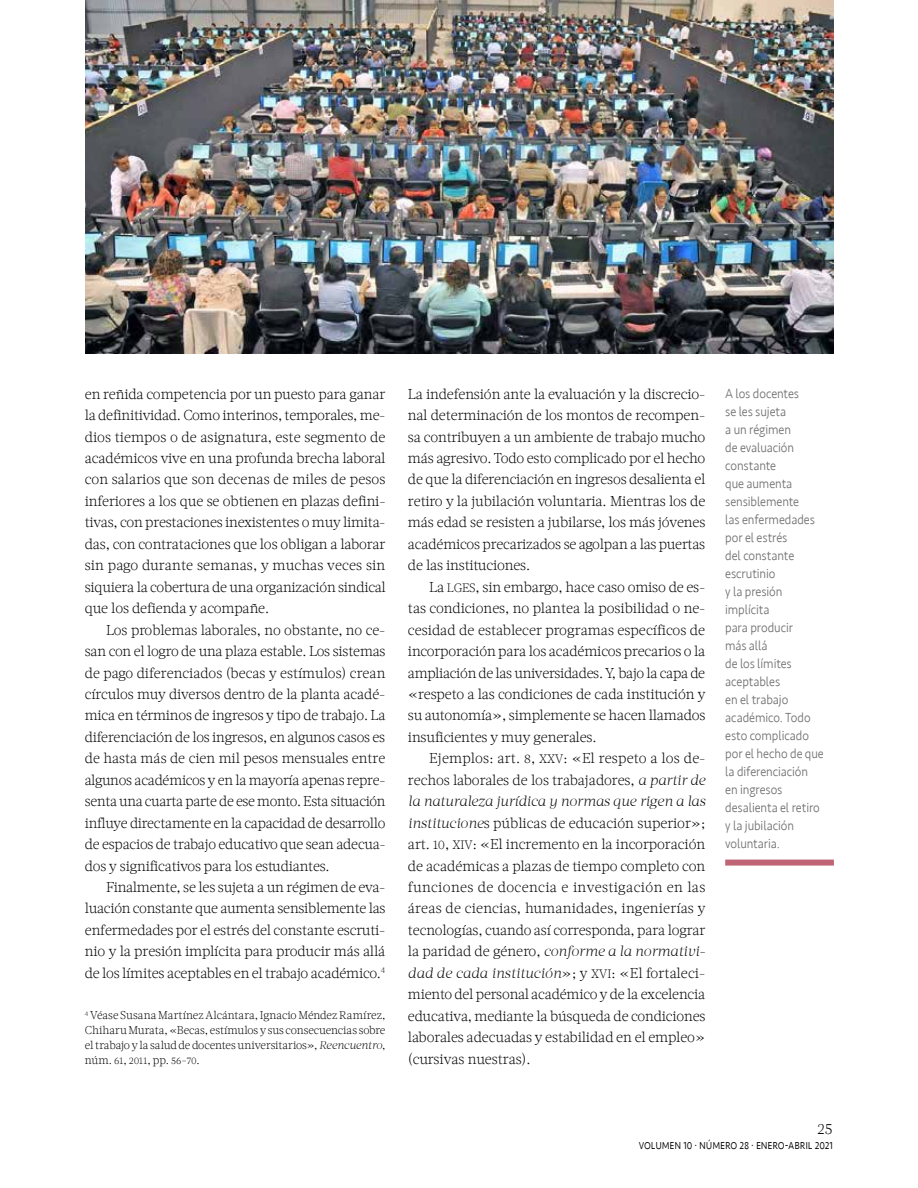
<style>
.page{position:relative;width:918px;height:1188px;background:#fff}
.page>*{position:absolute;margin:0;border:0;box-sizing:border-box;transform-origin:0 0}
.t1{font:300 15px "Acta W01";color:#000}
.t2{font:300 14.25px/21.5px "Acta W01";letter-spacing:-.015em;color:#000;text-align:justify}
.t3{font:300 13.5px/18px "Seravek";letter-spacing:-.005em;color:#706f6f;scale:.91 1}
.t4{font:300 13.5px "Seravek";letter-spacing:-.015em;color:#000;scale:.8 1}
.t5{font:300 11.25px/15px "Acta W01";letter-spacing:-.01em;color:#000;text-align:justify}
.s1{font-style:italic}
.s2{font-size:9.6px}
.s3{font-family:"Acta W01 Light SC850";font-weight:400;font-size:12.15px}
.s4{font-size:12.45px}
.s5{font-family:"Acta W01 Light SC850";font-weight:400}
</style>
<div class="page">
<div style="left:725px;top:860px;width:109px;height:6px;background:#bf6575"></div>
<img style="left:85px;top:0;width:749px;height:353px">
<p class="t2" style="left:85px;top:383px;width:302px">en reñida competencia por un puesto para ganar la definitividad. Como interinos, temporales, me&shy;dios tiempos o de asignatura, este segmento de académicos vive en una profunda brecha laboral con salarios que son decenas de miles de pesos inferiores a los que se obtienen en plazas defini&shy;tivas, con prestaciones inexistentes o muy limita&shy;das, con contrataciones que los obligan a laborar sin pago durante semanas, y muchas veces sin siquiera la cobertura de una organización sindical que los defienda y acompañe.</p>
<p class="t2" style="left:85px;top:619px;width:302px;text-indent:21px">Los problemas laborales, no obstante, no ce&shy;san con el logro de una plaza estable. Los sistemas de pago diferenciados (becas y estímulos) crean círculos muy diversos dentro de la planta acadé&shy;mica en términos de ingresos y tipo de trabajo. La diferenciación de los ingresos, en algunos casos es de hasta más de cien mil pesos mensuales entre algunos académicos y en la mayoría apenas repre&shy;senta una cuarta parte de ese monto. Esta situación influye directamente en la capacidad de desarrollo de espacios de trabajo educativo que sean adecua&shy;dos y significativos para los estudiantes.</p>
<p class="t2" style="left:85px;top:876px;width:302px;text-indent:21px">Finalmente, se les sujeta a un régimen de eva&shy;luación constante que aumenta sensiblemente las enfermedades por el estrés del constante escruti&shy;nio y la presión implícita para producir más allá de los límites aceptables en el trabajo académico.<sup>4</sup></p>
<p class="t5" style="left:85px;top:1008px;width:302px"><sup>4</sup> Véase Susana Martínez Alcántara, Ignacio Méndez Ramírez, Chiharu Murata, «Becas, estímulos y sus consecuencias sobre el trabajo y la salud de docentes universitarios», <span class="s1">Reencuentro</span>, núm. <span class="s2">61</span>, <span class="s2">2011</span>, pp. <span class="s2">56</span>-<span class="s2">70</span>.</p>
<p class="t2" style="left:408px;top:383px;width:299px">La indefensión ante la evaluación y la discrecio&shy;nal determinación de los montos de recompen&shy;sa contribuyen a un ambiente de trabajo mucho más agresivo. Todo esto complicado por el hecho de que la diferenciación en ingresos desalienta el retiro y la jubilación voluntaria. Mientras los de más edad se resisten a jubilarse, los más jóvenes académicos precarizados se agolpan a las puertas de las instituciones.</p>
<p class="t2" style="left:408px;top:576px;width:299px;text-indent:21px">La <span class="s3">LGES</span>, sin embargo, hace caso omiso de es&shy;tas condiciones, no plantea la posibilidad o ne&shy;cesidad de establecer programas específicos de incorporación para los académicos precarios o la ampliación de las universidades. Y, bajo la capa de «respeto a las condiciones de cada institución y su autonomía», simplemente se hacen llamados insuficientes y muy generales.</p>
<p class="t2" style="left:408px;top:748px;width:299px;text-indent:21px">Ejemplos: art. <span class="s4">8</span>, <span class="s3">XXV</span>: «El respeto a los de&shy;rechos laborales de los trabajadores, <span class="s1">a partir de la naturaleza jurídica y normas que rigen a las institucione</span>s públicas de educación superior»; art. <span class="s4">10</span>, <span class="s3">XIV</span>: «El incremento en la incorporación de académicas a plazas de tiempo completo con funciones de docencia e investigación en las áreas de ciencias, humanidades, ingenierías y tecnologías, cuando así corresponda, para lograr la paridad de género, <span class="s1">conforme a la normativi&shy;dad de cada institución</span>»; y <span class="s3">XVI</span><span class="s5">:</span> «El fortaleci&shy;miento del personal académico y de la excelencia educativa, mediante la búsqueda de condiciones laborales adecuadas y estabilidad en el empleo» (cursivas nuestras).</p>
<p class="t3" style="left:725px;top:385px;width:110px">A los docentes<br>se les sujeta<br>a un régimen<br>de evaluación constante<br>que aumenta sensiblemente<br>las enfermedades por el estrés<br>del constante escrutinio<br>y la presión implícita<br>para producir<br>más allá<br>de los límites aceptables<br>en el trabajo académico. Todo esto complicado por el hecho de que la diferenciación en ingresos desalienta el retiro y la jubilación voluntaria.</p>
<p class="t1" style="left:817px;top:1120px;width:17px">25</p>
<p class="t4" style="left:639px;top:1137px;width:244px">volumen 10 · número 28 · enero-abril 2021</p>
</div>
